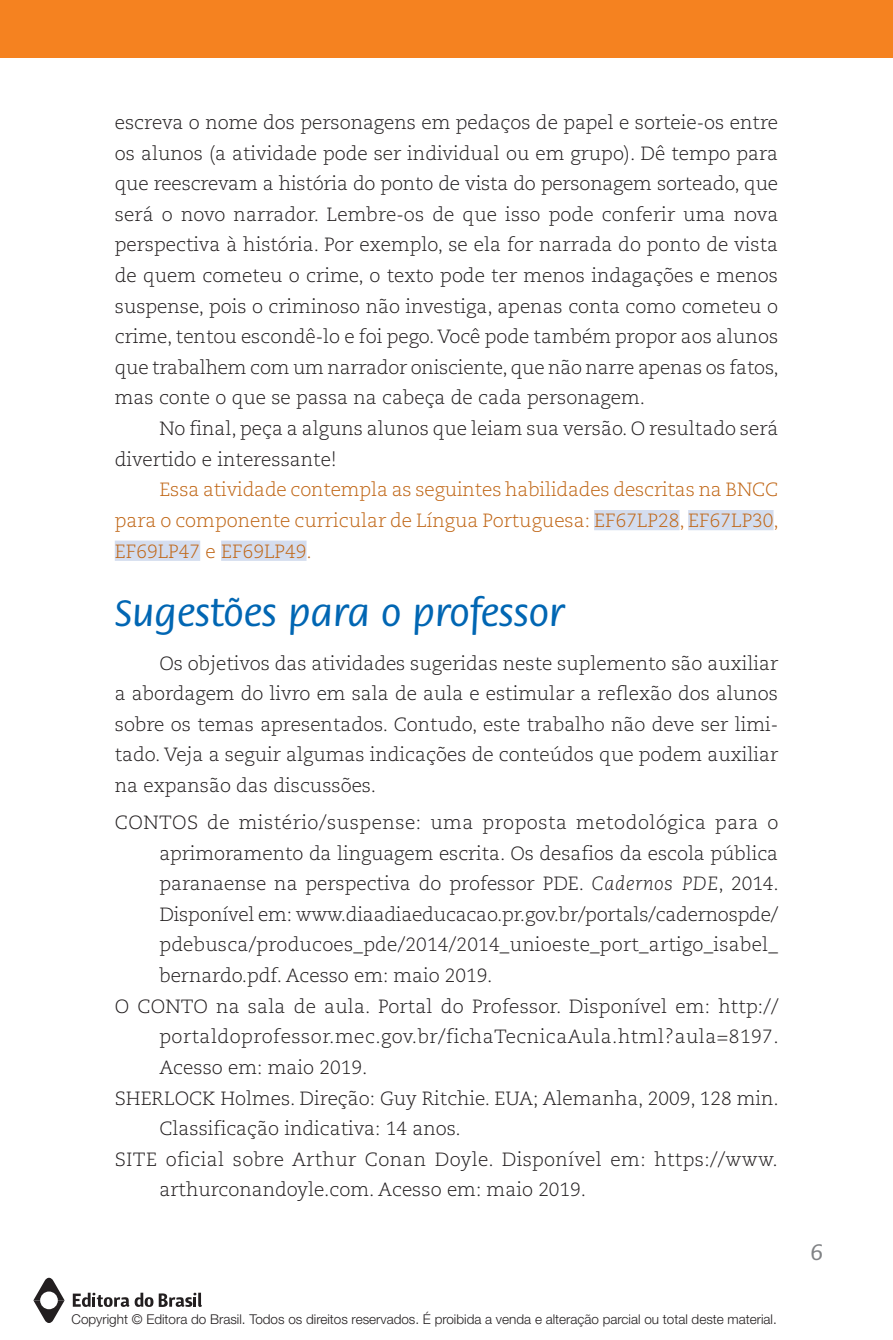
<style>
.page{position:relative;width:893px;height:1340px;background:#fff}
.page>*{position:absolute;margin:0;border:0;box-sizing:border-box;transform-origin:0 0}
.t1{font:500 40.5px "Flora Std";color:#0166b3}
.t2{font:500 24.75px "Flora Std";color:#808285}
.t3{font:300 19.12px/30.6px "Caecilia";color:#231f20;text-align:justify}
.t4{font:300 19.12px/30.6px "Caecilia";color:#c06616;text-align:justify}
.t5{font:300 19.12px "Caecilia";letter-spacing:.025em;color:#231f20}
.t6{font:300 19.12px "Caecilia";letter-spacing:.02em;color:#231f20}
.t7{font:300 19.12px "Caecilia";letter-spacing:.03em;color:#231f20}
.t8{font:300 13.5px "Helvetica Neue";color:#231f20}
.s1{font-style:italic}
</style>
<div class="page">
<div style="left:0;top:0;width:893px;height:58px;background:#f58220"></div>
<div style="left:594px;top:510px;width:85px;height:20px;background:#d4ddef"></div>
<div style="left:688px;top:510px;width:85px;height:20px;background:#d4ddef"></div>
<div style="left:115px;top:540px;width:85px;height:21px;background:#d4ddef"></div>
<div style="left:221px;top:540px;width:86px;height:21px;background:#d4ddef"></div>
<svg style="left:135px;top:1292px;width:18px;height:14px"></svg>
<svg style="left:73px;top:1292px;width:56px;height:14px"></svg>
<svg style="left:159px;top:1292px;width:43px;height:14px"></svg>
<svg style="left:33px;top:1277px;width:32px;height:45px"></svg>
<p class="t3" style="left:115px;top:107px;width:666px">escreva o nome dos personagens em pedaços de papel e sorteie-os entre os alunos (a atividade pode ser individual ou em grupo). Dê tempo para que reescrevam a história do ponto de vista do personagem sorteado, que será o novo narrador. Lembre-os de que isso pode conferir uma nova perspectiva à história. Por exemplo, se ela for narrada do ponto de vista de quem cometeu o crime, o texto pode ter menos indagações e menos suspense, pois o criminoso não investiga, apenas conta como cometeu o crime, tentou escondê-lo e foi pego. Você pode também propor aos alunos que trabalhem com um narrador onisciente, que não narre apenas os fatos, mas conte o que se passa na cabeça de cada personagem.</p>
<p class="t3" style="left:115px;top:413px;width:665px;text-indent:45px">No final, peça a alguns alunos que leiam sua versão. O resultado será divertido e interessante!</p>
<p class="t4" style="left:115px;top:475px;width:666px;text-indent:45px">Essa atividade contempla as seguintes habilidades descritas na BNCC para o componente curricular de Língua Portuguesa: EF67LP28, EF67LP30, EF69LP47 e EF69LP49.</p>
<h1 class="t1" style="left:115px;top:592px;width:451px">Sugestões para o professor</h1>
<p class="t3" style="left:115px;top:648px;width:665px;text-indent:45px">Os objetivos das atividades sugeridas neste suplemento são auxiliar a abordagem do livro em sala de aula e estimular a reflexão dos alunos sobre os temas apresentados. Contudo, este trabalho não deve ser limi&shy;tado. Veja a seguir algumas indicações de conteúdos que podem auxiliar na expansão das discussões.</p>
<p class="t7" style="left:115px;top:811px;width:665px">CONTOS de mistério/suspense: uma proposta metodológica para o</p>
<p class="t3" style="left:159px;top:838px;width:620px">aprimoramento da linguagem escrita. Os desafios da escola pública</p>
<p class="t3" style="left:159px;top:868px;width:621px">paranaense na perspectiva do professor PDE. <span class="s1">Cadernos PDE</span>, 2014.</p>
<p class="t3" style="left:159px;top:899px;width:620px">Disponível em: www.diaadiaeducacao.pr.gov.br/portals/cadernospde/</p>
<p class="t3" style="left:159px;top:930px;width:620px">pdebusca/producoes_pde/2014/2014_unioeste_port_artigo_isabel_</p>
<p class="t3" style="left:159px;top:960px;width:335px">bernardo.pdf. Acesso em: maio 2019.</p>
<p class="t3" style="left:115px;top:991px;width:665px">O CONTO na sala de aula. Portal do Professor. Disponível em: http://</p>
<p class="t5" style="left:159px;top:1025px;width:621px">portaldoprofessor.mec.gov.br/fichaTecnicaAula.html?aula=8197.</p>
<p class="t3" style="left:159px;top:1052px;width:209px">Acesso em: maio 2019.</p>
<p class="t3" style="left:115px;top:1083px;width:666px">SHERLOCK Holmes. Direção: Guy Ritchie. EUA; Alemanha, 2009, 128 min.</p>
<p class="t3" style="left:159px;top:1113px;width:303px">Classificação indicativa: 14 anos.</p>
<p class="t6" style="left:115px;top:1148px;width:664px">SITE oficial sobre Arthur Conan Doyle. Disponível em: https://www.</p>
<p class="t3" style="left:159px;top:1174px;width:428px">arthurconandoyle.com. Acesso em: maio 2019.</p>
<p class="t8" style="left:72px;top:1310px;width:707px">Copyright © Editora do Brasil. Todos os direitos reservados. É proibida a venda e alteração parcial ou total deste material.</p>
<p class="t2" style="left:811px;top:1239px;width:13px">6</p>
</div>
